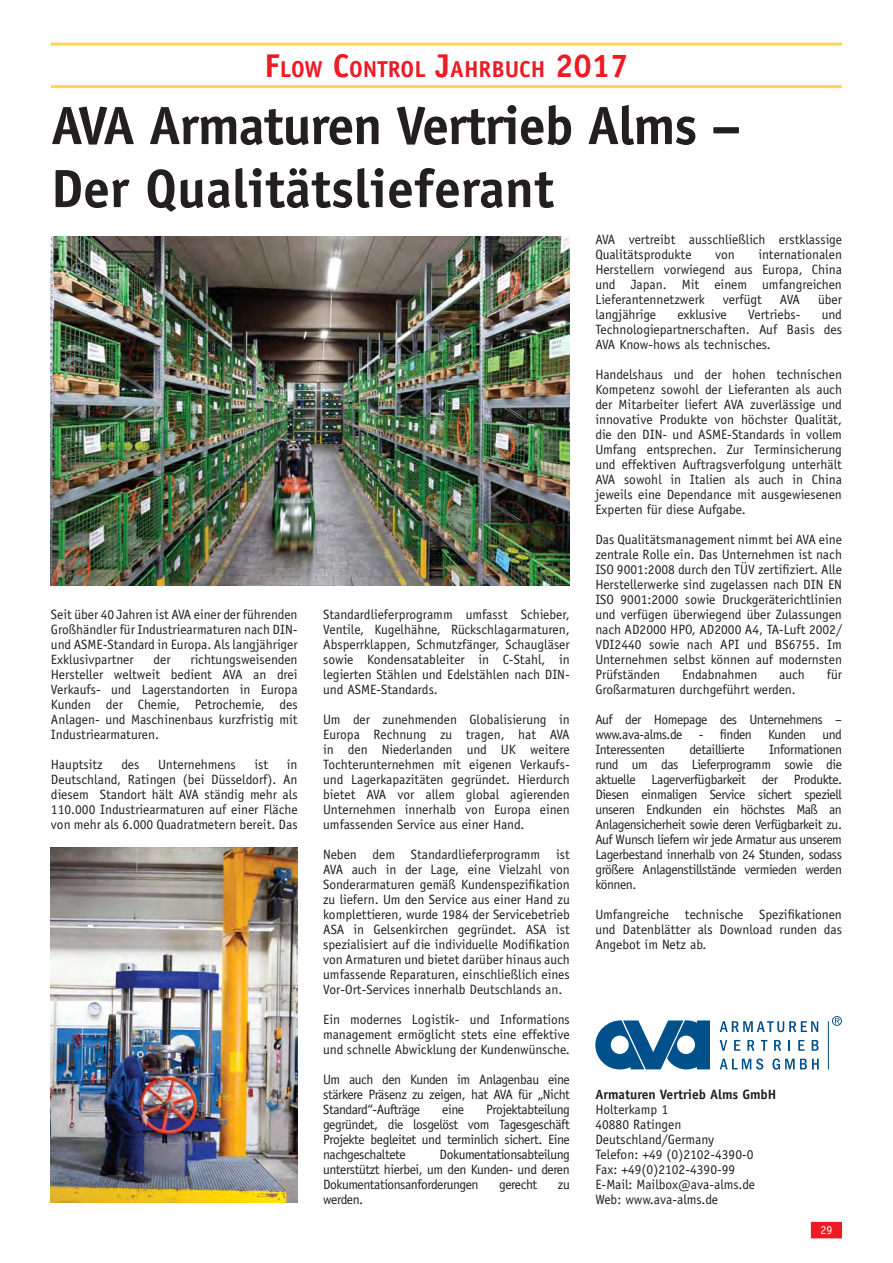
<style>
.page{position:relative;width:893px;height:1263px;background:#fff}
.page>*{position:absolute;margin:0;border:0;box-sizing:border-box;transform-origin:0 0}
.t1{font:700 54px/63px "Officina Sans Std";letter-spacing:-.02em;color:#231f20}
.t2{font:700 23.1px "Officina Sans Std";color:#ed1c24}
.t3{font:13.5px/15px "Officina Sans Std";color:#231f20;text-align:justify}
.t4{font:700 13.5px "Officina Sans Std";color:#231f20}
.t5{font:13.5px "Officina Sans Std";letter-spacing:-.03em;color:#231f20}
.t6{font:13.5px "Officina Sans Std";letter-spacing:-.04em;color:#231f20}
.t7{font:12px "Officina Sans Std";color:#fff}
.s1{font-size:33px}
</style>
<div class="page">
<hr style="left:51px;top:43px;width:791px;height:3px;background:#ffd64f">
<hr style="left:51px;top:85px;width:791px;height:3px;background:#ffd64f">
<div style="left:811px;top:1222px;width:31px;height:16px;background:#ed1c24"></div>
<svg style="left:720px;top:1058px;width:43px;height:12px"></svg>
<svg style="left:772px;top:1058px;width:47px;height:12px"></svg>
<svg style="left:720px;top:1040px;width:7px;height:11px"></svg>
<svg style="left:734px;top:1040px;width:6px;height:11px"></svg>
<svg style="left:747px;top:1040px;width:7px;height:11px"></svg>
<svg style="left:761px;top:1040px;width:6px;height:11px"></svg>
<svg style="left:774px;top:1040px;width:7px;height:11px"></svg>
<svg style="left:788px;top:1040px;width:2px;height:11px"></svg>
<svg style="left:798px;top:1040px;width:6px;height:11px"></svg>
<svg style="left:812px;top:1040px;width:6px;height:11px"></svg>
<svg style="left:720px;top:1021px;width:98px;height:11px"></svg>
<svg style="left:595px;top:1020px;width:115px;height:49px"></svg>
<hr style="left:828px;top:1021px;width:1px;height:48px;background:#00508b">
<svg style="left:832px;top:1016px;width:10px;height:10px"></svg>
<img style="left:51px;top:848px;width:247px;height:354px">
<img style="left:51px;top:237px;width:519px;height:348px">
<h2 class="t2" style="left:264px;top:60px;width:365px"><span class="s1">F</span>LOW <span class="s1">C</span>ONTROL <span class="s1">J</span>AHRBUCH <span class="s1">2017</span></h2>
<h1 class="t1" style="left:51px;top:100px;width:692px">AVA Armaturen Vertrieb Alms –<br>Der Qualitätslieferant</h1>
<p class="t3" style="left:51px;top:608px;width:248px">Seit über 40 Jahren ist AVA einer der führenden Großhändler für Industriearmaturen nach DIN&shy;und ASME-Standard in Europa. Als langjähriger Exklusivpartner</p>
<p class="t3" style="left:51px;top:653px;width:248px;text-indent:140px">richtungsweisenden Hersteller weltweit bedient AVA an drei Verkaufs- und Lagerstandorten in Europa Kunden der Chemie, Petrochemie, des Anlagen- und Maschinenbaus kurzfristig mit Industriearmaturen.</p>
<p class="t3" style="left:51px;top:758px;width:53px">Hauptsitz</p>
<p class="t3" style="left:121px;top:758px;width:20px">des</p>
<p class="t3" style="left:158px;top:758px;width:79px">Unternehmens</p>
<p class="t3" style="left:254px;top:758px;width:15px">ist</p>
<p class="t3" style="left:154px;top:653px;width:19px">der</p>
<p class="t3" style="left:51px;top:758px;width:248px;text-indent:236px">in Deutschland, Ratingen (bei Düsseldorf). An diesem Standort hält AVA ständig mehr als 110.000 Industriearmaturen auf einer Fläche von mehr als 6.000 Quadratmetern bereit. Das</p>
<p class="t3" style="left:323px;top:608px;width:248px">Standardlieferprogramm umfasst Schieber, Ventile, Kugelhähne, Rückschlagarmaturen, Absperrklappen, Schmutzfänger, Schaugläser sowie Kondensatableiter in C-Stahl, in legierten Stählen und Edelstählen nach DIN&shy;und ASME-Standards.</p>
<p class="t3" style="left:323px;top:713px;width:248px">Um der zunehmenden Globalisierung in Europa Rechnung zu tragen, hat AVA in den Niederlanden und UK weitere Tochterunternehmen mit eigenen Verkaufs&shy;und Lagerkapazitäten gegründet. Hierdurch bietet AVA vor allem global agierenden Unternehmen innerhalb von Europa einen umfassenden Service aus einer Hand.</p>
<p class="t3" style="left:323px;top:848px;width:248px">Neben dem Standardlieferprogramm ist AVA auch in der Lage, eine Vielzahl von Sonderarmaturen gemäß Kundenspezifikation zu liefern. Um den Service aus einer Hand zu komplettieren, wurde 1984 der Servicebetrieb ASA in Gelsenkirchen gegründet. ASA ist spezialisiert auf die individuelle Modifikation von Armaturen und bietet darüber hinaus auch umfassende Reparaturen, einschließlich eines Vor-Ort-Services innerhalb Deutschlands an.</p>
<p class="t3" style="left:323px;top:1013px;width:248px">Ein modernes Logistik- und Informations management ermöglicht stets eine effektive und schnelle Abwicklung der Kundenwünsche.</p>
<p class="t3" style="left:323px;top:1073px;width:248px">Um auch den Kunden im Anlagenbau eine stärkere Präsenz zu zeigen, hat AVA für „Nicht Standard“-Aufträge</p>
<p class="t3" style="left:323px;top:1103px;width:248px;text-indent:163px">Projektabteilung gegründet, die losgelöst vom Tagesgeschäft Projekte begleitet und terminlich sichert. Eine nachgeschaltete</p>
<p class="t3" style="left:442px;top:1103px;width:23px">eine</p>
<p class="t3" style="left:323px;top:1148px;width:248px;text-indent:116px">Dokumentationsabteilung unterstützt hierbei, um den Kunden- und deren Dokumentationsanforderungen</p>
<p class="t6" style="left:499px;top:1179px;width:39px">gerecht</p>
<p class="t3" style="left:558px;top:1178px;width:13px">zu</p>
<p class="t3" style="left:323px;top:1193px;width:42px">werden.</p>
<p class="t3" style="left:595px;top:233px;width:248px">AVA vertreibt ausschließlich erstklassige<br>Qualitätsprodukte</p>
<p class="t3" style="left:595px;top:248px;width:248px;text-indent:163px">internationalen Herstellern vorwiegend aus Europa, China und Japan. Mit einem umfangreichen Lieferantennetzwerk</p>
<p class="t3" style="left:715px;top:248px;width:21px">von</p>
<p class="t3" style="left:723px;top:293px;width:41px">verfügt</p>
<p class="t3" style="left:780px;top:293px;width:22px">AVA</p>
<p class="t3" style="left:818px;top:293px;width:26px">über</p>
<p class="t3" style="left:595px;top:308px;width:248px;text-indent:226px">und Technologiepartnerschaften. Auf Basis des AVA Know-hows als technisches.</p>
<p class="t3" style="left:595px;top:368px;width:248px">Handelshaus und der hohen technischen Kompetenz sowohl der Lieferanten als auch der Mitarbeiter liefert AVA zuverlässige und innovative Produkte von höchster Qualität, die den DIN- und ASME-Standards in vollem Umfang entsprechen. Zur Terminsicherung und effektiven Auftragsverfolgung unterhält AVA sowohl in Italien als auch in China jeweils eine Dependance mit ausgewiesenen Experten für diese Aufgabe.</p>
<p class="t3" style="left:595px;top:533px;width:248px">Das Qualitätsmanagement nimmt bei AVA eine zentrale Rolle ein. Das Unternehmen ist nach ISO 9001:2008 durch den TÜV zertifiziert. Alle Herstellerwerke sind zugelassen nach DIN EN ISO 9001:2000 sowie Druckgeräterichtlinien und verfügen überwiegend über Zulassungen nach AD2000 HPO, AD2000 A4, TA-Luft 2002/ VDI2440 sowie nach API und BS6755. Im Unternehmen selbst können auf modernsten Prüfständen</p>
<p class="t3" style="left:595px;top:308px;width:62px">langjährige</p>
<p class="t3" style="left:677px;top:308px;width:51px">exklusive</p>
<p class="t3" style="left:748px;top:308px;width:54px">Vertriebs-</p>
<p class="t3" style="left:682px;top:668px;width:77px">Endabnahmen</p>
<p class="t3" style="left:779px;top:668px;width:27px">auch</p>
<p class="t3" style="left:827px;top:668px;width:17px">für</p>
<p class="t3" style="left:595px;top:683px;width:202px">Großarmaturen durchgeführt werden.</p>
<p class="t3" style="left:595px;top:713px;width:248px">Auf der Homepage des Unternehmens – www.ava-alms.de - finden Kunden und Interessenten</p>
<p class="t3" style="left:595px;top:743px;width:248px;text-indent:174px">Informationen rund um das Lieferprogramm sowie die aktuelle Lagerverfügbarkeit der Produkte.<br>Diesen einmaligen Service sichert speziell unseren Endkunden ein höchstes Maß an Anlagensicherheit sowie deren Verfügbarkeit zu.<br>Auf Wunsch liefern wir jede Armatur aus unserem Lagerbestand innerhalb von 24 Stunden, sodass größere Anlagenstillstände vermieden werden können.</p>
<p class="t3" style="left:595px;top:908px;width:248px">Umfangreiche technische Spezifikationen und Datenblätter als Download runden das Angebot im Netz ab.</p>
<p class="t5" style="left:689px;top:744px;width:57px">detaillierte</p>
<p class="t4" style="left:595px;top:1089px;width:183px">Armaturen Vertrieb Alms GmbH</p>
<p class="t3" style="left:595px;top:1103px;width:161px;text-align:left">Holterkamp 1<br>40880 Ratingen<br>Deutschland/Germany<br>Telefon: +49 (0)2102-4390-0<br>Fax: +49(0)2102-4390-99<br>E-Mail: Mailbox@ava-alms.de<br>Web: www.ava-alms.de</p>
<p class="t7" style="left:820px;top:1226px;width:13px">29</p>
</div>
